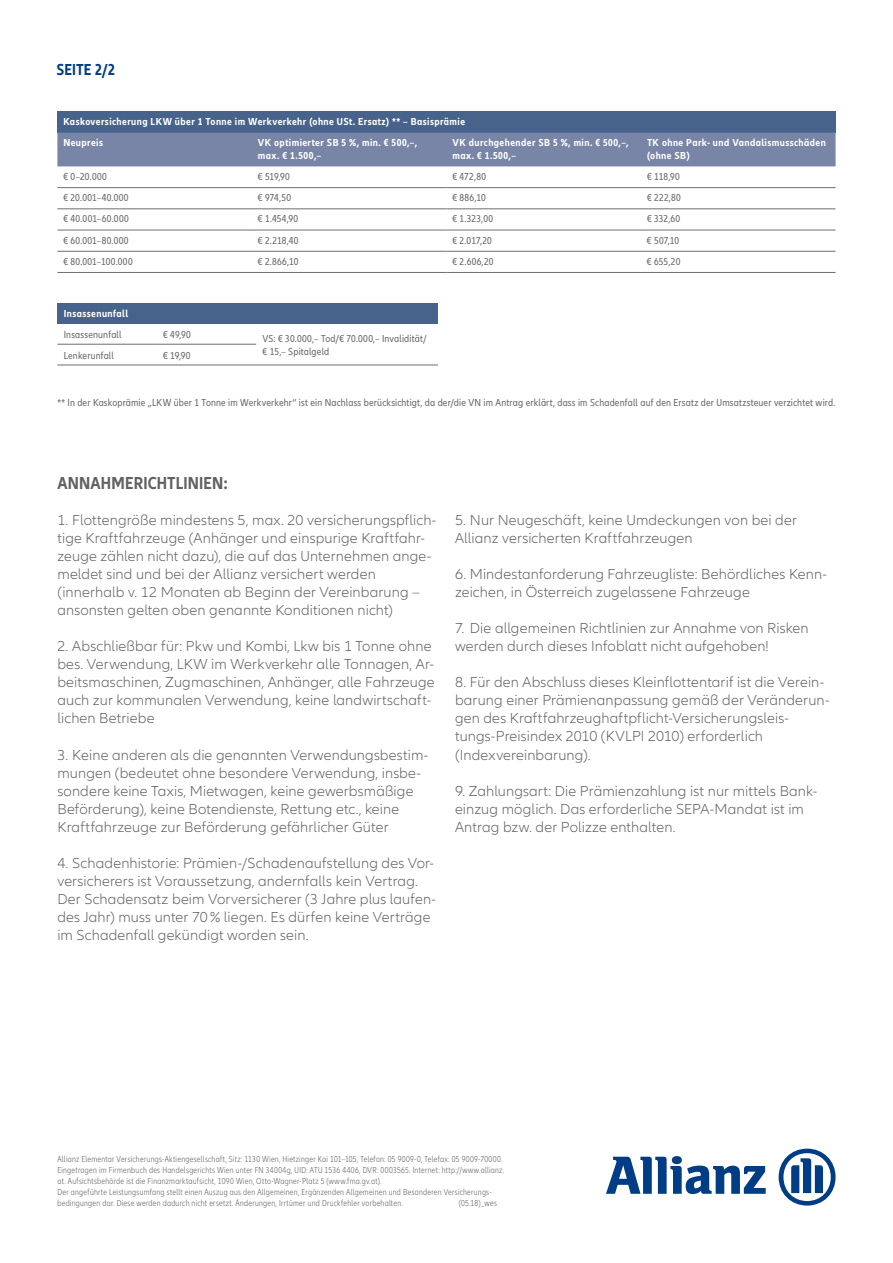
<style>
.page{position:relative;width:893px;height:1263px;background:#fff}
.page>*{position:absolute;margin:0;border:0;box-sizing:border-box;transform-origin:0 0}
.t1{font:700 condensed 18px "Allianz Neo";letter-spacing:.01em;color:#626261}
.t2{font:700 condensed 16.5px "Allianz Neo";letter-spacing:-.005em;color:#003d84}
.t3{font:300 15px/18px "Allianz Neo";letter-spacing:.01em;color:#626261}
.t4{font:condensed 10.5px/12.6px "Allianz Neo";letter-spacing:.015em;color:#6e6e6e;scale:1.06 1}
.t5{font:700 condensed 10.5px/12.6px "Allianz Neo";letter-spacing:.04em;color:#fff;scale:1.06 1}
.t6{font:condensed 10.5px "Allianz Neo";letter-spacing:.035em;color:#6e6e6e;scale:1.06 1}
.t7{font:300 condensed 9px/10.8px "Allianz Neo";letter-spacing:.03em;color:#626261}
</style>
<div class="page">
<svg style="left:606px;top:1156px;width:160px;height:38px"></svg>
<svg style="left:779px;top:1148px;width:57px;height:57px"></svg>
<div style="left:57px;top:111px;width:779px;height:22px;background:#47638b"></div>
<div style="left:57px;top:133px;width:779px;height:33px;background:#7885a6"></div>
<hr style="left:57px;top:187px;width:195px;height:1px;background:#6e6e6e">
<hr style="left:252px;top:187px;width:194px;height:1px;background:#6e6e6e">
<hr style="left:446px;top:187px;width:195px;height:1px;background:#6e6e6e">
<hr style="left:641px;top:187px;width:195px;height:1px;background:#6e6e6e">
<hr style="left:57px;top:209px;width:195px;height:1px;background:#6e6e6e">
<hr style="left:252px;top:209px;width:194px;height:1px;background:#6e6e6e">
<hr style="left:446px;top:209px;width:195px;height:1px;background:#6e6e6e">
<hr style="left:641px;top:209px;width:195px;height:1px;background:#6e6e6e">
<hr style="left:57px;top:230px;width:195px;height:1px;background:#6e6e6e">
<hr style="left:252px;top:230px;width:194px;height:1px;background:#6e6e6e">
<hr style="left:446px;top:230px;width:195px;height:1px;background:#6e6e6e">
<hr style="left:641px;top:230px;width:195px;height:1px;background:#6e6e6e">
<hr style="left:57px;top:251px;width:195px;height:1px;background:#6e6e6e">
<hr style="left:252px;top:251px;width:194px;height:1px;background:#6e6e6e">
<hr style="left:446px;top:251px;width:195px;height:1px;background:#6e6e6e">
<hr style="left:641px;top:251px;width:195px;height:1px;background:#6e6e6e">
<hr style="left:57px;top:272px;width:195px;height:1px;background:#6e6e6e">
<hr style="left:252px;top:272px;width:194px;height:1px;background:#6e6e6e">
<hr style="left:446px;top:272px;width:195px;height:1px;background:#6e6e6e">
<hr style="left:641px;top:272px;width:195px;height:1px;background:#6e6e6e">
<div style="left:57px;top:303px;width:381px;height:20px;background:#47638b"></div>
<hr style="left:256px;top:365px;width:182px;height:1px;background:#6e6e6e">
<hr style="left:57px;top:344px;width:100px;height:1px;background:#6e6e6e">
<hr style="left:157px;top:344px;width:99px;height:1px;background:#6e6e6e">
<hr style="left:57px;top:365px;width:100px;height:1px;background:#6e6e6e">
<hr style="left:157px;top:365px;width:99px;height:1px;background:#6e6e6e">
<p class="t2" style="left:57px;top:60px;width:60px">Seite 2/2</p>
<p class="t5" style="left:63px;top:111px;width:380px;line-height:21.1px">Kaskoversicherung LKW über 1 Tonne im Werkverkehr (ohne USt. Ersatz) ** – Basisprämie<br>Neupreis</p>
<p class="t5" style="left:258px;top:137px;width:152px">VK optimierter SB 5 %, min. € 500,–, max. € 1.500,–</p>
<p class="t5" style="left:452px;top:137px;width:168px">VK durchgehender SB 5 %, min. € 500,–, max. € 1.500,–</p>
<p class="t5" style="left:647px;top:137px;width:170px">TK ohne Park- und Vandalismusschäden (ohne SB)</p>
<p class="t4" style="left:63px;top:170px;width:43px">€ 0–20.000</p>
<p class="t4" style="left:258px;top:170px;width:32px">€ 519,90</p>
<p class="t4" style="left:452px;top:170px;width:33px">€ 472,80</p>
<p class="t4" style="left:647px;top:170px;width:33px">€ 118,90</p>
<p class="t6" style="left:63px;top:192px;width:63px">€ 20.001–40.000</p>
<p class="t4" style="left:258px;top:192px;width:33px">€ 974,50</p>
<p class="t4" style="left:452px;top:192px;width:33px">€ 886,10</p>
<p class="t4" style="left:647px;top:192px;width:33px">€ 222,80</p>
<p class="t6" style="left:63px;top:213px;width:63px">€ 40.001–60.000</p>
<p class="t4" style="left:258px;top:213px;width:40px">€ 1.454,90</p>
<p class="t4" style="left:452px;top:213px;width:40px">€ 1.323,00</p>
<p class="t4" style="left:647px;top:213px;width:33px">€ 332,60</p>
<p class="t6" style="left:63px;top:234px;width:63px">€ 60.001–80.000</p>
<p class="t4" style="left:258px;top:234px;width:40px">€ 2.218,40</p>
<p class="t4" style="left:452px;top:234px;width:39px">€ 2.017,20</p>
<p class="t4" style="left:647px;top:234px;width:32px">€ 507,10</p>
<p class="t6" style="left:63px;top:255px;width:67px">€ 80.001–100.000</p>
<p class="t4" style="left:258px;top:255px;width:40px">€ 2.866,10</p>
<p class="t4" style="left:452px;top:255px;width:40px">€ 2.606,20</p>
<p class="t4" style="left:647px;top:255px;width:33px">€ 655,20</p>
<p class="t5" style="left:64px;top:307px;width:62px">Insassenunfall</p>
<p class="t4" style="left:64px;top:328px;width:56px">Insassenunfall</p>
<p class="t4" style="left:163px;top:328px;width:28px">€ 49,90</p>
<p class="t4" style="left:263px;top:332px;width:156px">VS: € 30.000,– Tod/€ 70.000,– Invalidität/ € 15,– Spitalgeld</p>
<p class="t4" style="left:64px;top:349px;width:49px">Lenkerunfall</p>
<p class="t4" style="left:163px;top:349px;width:27px">€ 19,90</p>
<p class="t4" style="left:57px;top:397px;width:735px">** In der Kaskoprämie „LKW über 1 Tonne im Werkverkehr“ ist ein Nachlass berücksichtigt, da der/die VN im Antrag erklärt, dass im Schadenfall auf den Ersatz der Umsatzsteuer verzichtet wird.</p>
<p class="t1" style="left:57px;top:473px;width:172px">Annahmerichtlinien:</p>
<p class="t3" style="left:57px;top:512px;width:381px">1. Flottengröße mindestens 5, max. 20 versicherungspflich&shy;tige Kraftfahrzeuge (Anhänger und einspurige Kraftfahr&shy;zeuge zählen nicht dazu), die auf das Unternehmen ange&shy;meldet sind und bei der Allianz versichert werden (innerhalb v. 12 Monaten ab Beginn der Vereinbarung – ansonsten gelten oben genannte Konditionen nicht)</p>
<p class="t3" style="left:57px;top:638px;width:379px">2. Abschließbar für: Pkw und Kombi, Lkw bis 1 Tonne ohne bes. Verwendung, LKW im Werkverkehr alle Tonnagen, Ar&shy;beitsmaschinen, Zugmaschinen, Anhänger, alle Fahrzeuge auch zur kommunalen Verwendung, keine landwirtschaft&shy;lichen Betriebe</p>
<p class="t3" style="left:57px;top:746px;width:372px">3. Keine anderen als die genannten Verwendungsbestim&shy;mungen (bedeutet ohne besondere Verwendung, insbe&shy;sondere keine Taxis, Mietwagen, keine gewerbsmäßige Beförderung), keine Botendienste, Rettung etc., keine Kraftfahrzeuge zur Beförderung gefährlicher Güter</p>
<p class="t3" style="left:57px;top:854px;width:380px">4. Schadenhistorie: Prämien-/Schadenaufstellung des Vor&shy;versicherers ist Voraussetzung, andernfalls kein Vertrag.<br>Der Schadensatz beim Vorversicherer (3 Jahre plus laufen&shy;des Jahr) muss unter 70% liegen. Es dürfen keine Verträge im Schadenfall gekündigt worden sein.</p>
<p class="t3" style="left:455px;top:512px;width:343px">5. Nur Neugeschäft, keine Umdeckungen von bei der<br>Allianz versicherten Kraftfahrzeugen</p>
<p class="t3" style="left:455px;top:566px;width:374px">6. Mindestanforderung Fahrzeugliste: Behördliches Kenn&shy;zeichen, in Österreich zugelassene Fahrzeuge</p>
<p class="t3" style="left:455px;top:620px;width:355px">7. Die allgemeinen Richtlinien zur Annahme von Risken werden durch dieses Infoblatt nicht aufgehoben!</p>
<p class="t3" style="left:455px;top:674px;width:376px">8. Für den Abschluss dieses Kleinflottentarif ist die Verein&shy;barung einer Prämienanpassung gemäß der Veränderun&shy;gen des Kraftfahrzeughaftpflicht-Versicherungsleis&shy;tungs-Preisindex 2010 (KVLPI 2010) erforderlich (Indexvereinbarung).</p>
<p class="t3" style="left:455px;top:782px;width:364px">9. Zahlungsart: Die Prämienzahlung ist nur mittels Bank&shy;einzug möglich. Das erforderliche SEPA-Mandat ist im<br>Antrag bzw. der Polizze enthalten.</p>
<p class="t7" style="left:57px;top:1154px;width:448px">Allianz Elementar Versicherungs-Aktiengesellschaft, Sitz: 1130 Wien, Hietzinger Kai 101–105, Telefon: 05 9009-0, Telefax: 05 9009-70000.<br>Eingetragen im Firmenbuch des Handelsgerichts Wien unter FN 34004g, UID: ATU 1536 4406, DVR: 0003565. Internet: http://www.allianz. at. Aufsichtsbehörde ist die Finanzmarktaufsicht, 1090 Wien, Otto-Wagner-Platz 5 (www.fma.gv.at).<br>Der angeführte Leistungsumfang stellt einen Auszug aus den Allgemeinen, Ergänzenden Allgemeinen und Besonderen Versicherungs&shy;bedingungen dar. Diese werden dadurch nicht ersetzt. Änderungen, Irrtümer und Druckfehler vorbehalten.</p>
<p class="t7" style="left:459px;top:1197px;width:40px">(05.18)_wes</p>
</div>
